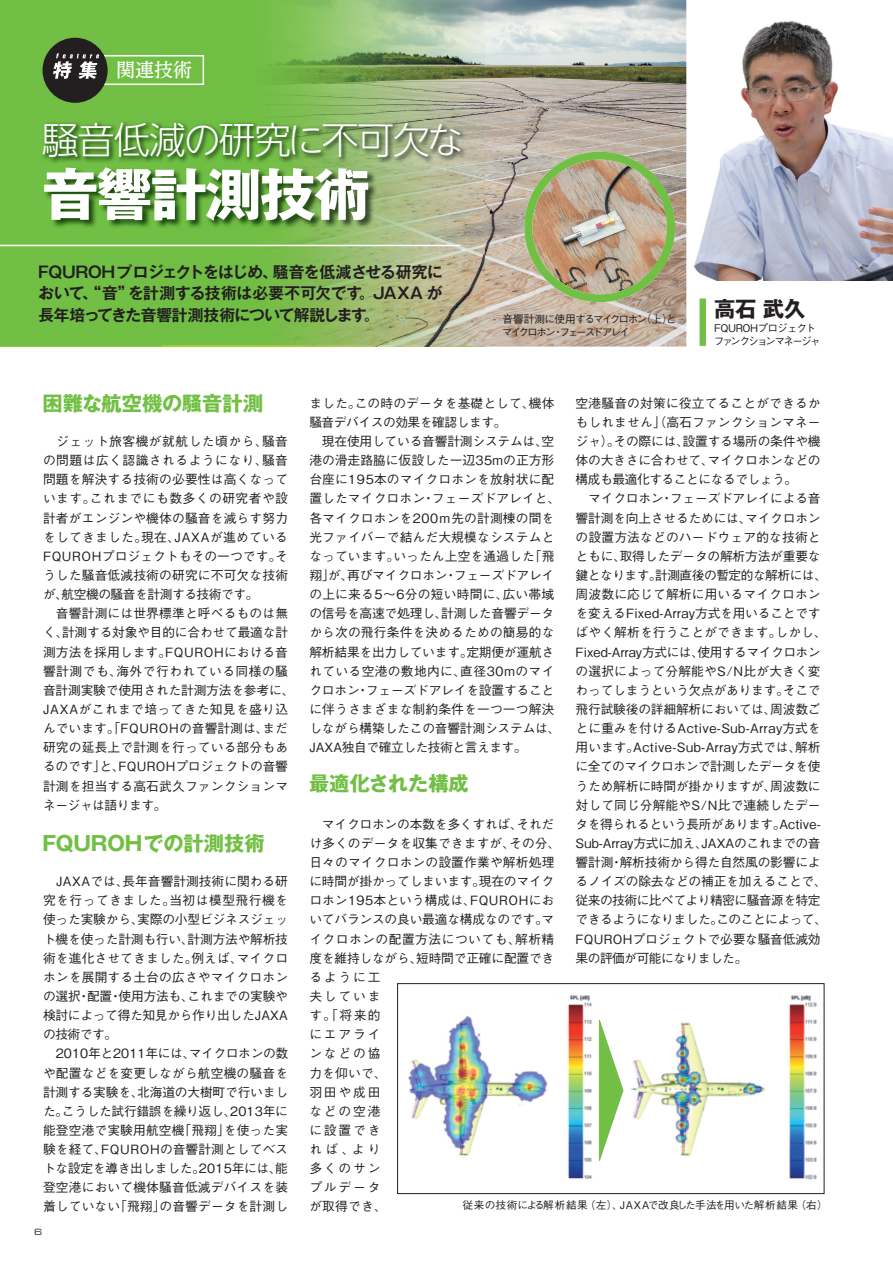
<style>
.page{position:relative;width:893px;height:1263px;background:#fff}
.page>*{position:absolute;margin:0;border:0;box-sizing:border-box;transform-origin:0 0}
.t1{font:700 56.4px "Gothic MB101 Pro";letter-spacing:-.035em;color:#fff}
.t2{font:300 37.2px "UD Shin Go NT Pro";letter-spacing:-.045em;color:#fff}
.t3{font:700 21.3px "Gothic MB101 Pro";color:#231f20}
.t4{font:700 20.25px "Gothic MB101 Pro";color:#71bf44}
.t5{font:500 19.2px "UD Reimin Pro";color:#fff}
.t6{font:700 15.75px/21.3px "Gothic MB101 Pro De";letter-spacing:-.03em;color:#231f20;text-align:justify}
.t7{font:500 12.75px/19.2px "Gothic BBB Pro";letter-spacing:.005em;color:#231f20}
.t8{font:500 12.75px/19.2px "Gothic BBB Pro";letter-spacing:-.015em;color:#231f20}
.t9{font:500 10.65px "Gothic BBB Pro";letter-spacing:.02em;color:#231f20}
.t10{font:500 10.65px/13.8px "Gothic BBB Pro";letter-spacing:-.16em;color:#231f20}
.t11{font:500 10.65px/12.8px "Gothic BBB Pro";letter-spacing:-.12em;color:#231f20}
.t12{font:expanded 8.55px "Square 721 BT";color:#231f20}
</style>
<div class="page">
<div style="left:0;top:0;width:163px;height:347px;background:#71bf44"></div>
<img style="left:485px;top:0;width:156px;height:198px">
<img style="left:485px;top:198px;width:50px;height:149px">
<img style="left:535px;top:281px;width:151px;height:66px">
<img style="left:163px;top:0;width:214px;height:120px">
<img style="left:377px;top:0;width:54px;height:296px">
<img style="left:163px;top:163px;width:214px;height:133px">
<img style="left:163px;top:296px;width:268px;height:50px">
<img style="left:431px;top:0;width:54px;height:347px">
<img style="left:163px;top:346px;width:268px;height:1px">
<div style="left:75px;top:55px;width:129px;height:30px;border:2px solid #fff"></div>
<img style="left:40px;top:120px;width:426px;height:43px">
<img style="left:44px;top:167px;width:333px;height:62px">
<div style="left:43px;top:38px;width:65px;height:65px;background:#231f20;border-radius:50%"></div>
<svg style="left:53px;top:53px;width:46px;height:26px"></svg>
<hr style="left:0;top:245px;width:460px;height:1px;background:#fff">
<div style="left:700px;top:298px;width:6px;height:48px;background:#71bf44"></div>
<img style="left:524px;top:152px;width:151px;height:150px">
<img style="left:641px;top:0;width:252px;height:281px">
<img style="left:641px;top:164px;width:34px;height:117px">
<div style="left:397px;top:983px;width:427px;height:211px;border:1px solid #231f20"></div>
<img style="left:408px;top:995px;width:184px;height:184px">
<img style="left:630px;top:995px;width:187px;height:185px">
<svg style="left:599px;top:1020px;width:24px;height:141px"></svg>
<h3 class="t5" style="left:116px;top:54px;width:78px">関連技術</h3>
<h2 class="t2" style="left:42px;top:110px;width:424px">騒音低減の研究に不可欠な</h2>
<h1 class="t1" style="left:42px;top:147px;width:330px">音響計測技術</h1>
<p class="t6" style="left:38px;top:260px;width:406px">FQUROHプロジェクトをはじめ、騒音を低減させる研究において、“音”を計測する技術は必要不可欠です。JAXA が長年培ってきた音響計測技術について解説します。</p>
<p class="t10" style="left:502px;top:310px;width:176px">音響計測に使用するマイクロホン（上）とマイクロホン・フェーズドアレイ</p>
<h3 class="t3" style="left:714px;top:291px;width:93px">高石 武久</h3>
<p class="t11" style="left:714px;top:320px;width:108px">FQUROHプロジェクトファンクションマネージャ</p>
<h3 class="t4" style="left:43px;top:386px;width:222px">困難な航空機の騒音計測</h3>
<p class="t7" style="left:43px;top:430px;width:253px">　ジェット旅客機が就航した頃から、騒音の問題は広く認識されるようになり、騒音問題を解決する技術の必要性は高くなっています。これまでにも数多くの研究者や設計者がエンジンや機体の騒音を減らす努力をしてきました。現在、JAXAが進めている<br>FQUROHプロジェクトもその一つです。そうした騒音低減技術の研究に不可欠な技術が、航空機の騒音を計測する技術です。<br>　音響計測には世界標準と呼べるものは無く、計測する対象や目的に合わせて最適な計測方法を採用します。FQUROHにおける音響計測でも、海外で行われている同様の騒音計測実験で使用された計測方法を参考に、<br>JAXAがこれまで培ってきた知見を盛り込んでいます。「FQUROHの音響計測は、まだ研究の延長上で計測を行っている部分もあるのです」と、FQUROHプロジェクトの音響計測を担当する高石武久ファンクションマネージャは語ります。</p>
<h3 class="t4" style="left:43px;top:826px;width:224px">FQUROHでの計測技術</h3>
<p class="t7" style="left:43px;top:870px;width:247px">　JAXAでは、長年音響計測技術に関わる研究を行ってきました。当初は模型飛行機を使った実験から、実際の小型ビジネスジェット機を使った計測も行い、計測方法や解析技術を進化させてきました。例えば、マイクロホンを展開する土台の広さやマイクロホンの選択・配置・使用方法も、これまでの実験や検討によって得た知見から作り出したJAXAの技術です。<br>　2010年と2011年には、マイクロホンの数や配置などを変更しながら航空機の騒音を計測する実験を、北海道の大樹町で行いました。こうした試行錯誤を繰り返し、2013年に能登空港で実験用航空機「飛翔」を使った実験を経て、FQUROHの音響計測としてベストな設定を導き出しました。2015年には、能登空港において機体騒音低減デバイスを装着していない「飛翔」の音響データを計測し</p>
<p class="t12" style="left:34px;top:1227px;width:10px">6</p>
<p class="t7" style="left:309px;top:392px;width:253px">ました。この時のデータを基礎として、機体騒音デバイスの効果を確認します。<br>　現在使用している音響計測システムは、空港の滑走路脇に仮設した一辺35mの正方形台座に195本のマイクロホンを放射状に配置したマイクロホン・フェーズドアレイと、各マイクロホンを200ｍ先の計測棟の間を光ファイバーで結んだ大規模なシステムとなっています。いったん上空を通過した「飛翔」が、再びマイクロホン・フェーズドアレイの上に来る5～6分の短い時間に、広い帯域の信号を高速で処理し、計測した音響データから次の飛行条件を決めるための簡易的な解析結果を出力しています。定期便が運航されている空港の敷地内に、直径30mのマイクロホン・フェーズドアレイを設置することに伴うさまざまな制約条件を一つ一つ解決しながら構築したこの音響計測システムは、<br>JAXA独自で確立した技術と言えます。</p>
<p class="t8" style="left:576px;top:392px;width:253px">空港騒音の対策に役立てることができるかもしれません」（高石ファンクションマネージャ）。その際には、設置する場所の条件や機体の大きさに合わせて、マイクロホンなどの構成も最適化することになるでしょう。<br>　マイクロホン・フェーズドアレイによる音響計測を向上させるためには、マイクロホンの設置方法などのハードウェア的な技術とともに、取得したデータの解析方法が重要な鍵となります。計測直後の暫定的な解析には、周波数に応じて解析に用いるマイクロホンを変えるFixed-Array方式を用いることですばやく解析を行うことができます。しかし、<br>Fixed-Array方式には、使用するマイクロホンの選択によって分解能やS/N比が大きく変わってしまうという欠点があります。そこで飛行試験後の詳細解析においては、周波数ごとに重みを付けるActive-Sub-Array方式を用います。Active-Sub-Array方式では、解析に全てのマイクロホンで計測したデータを使うため解析に時間が掛かりますが、周波数に対して同じ分解能やS/N比で連続したデータを得られるという長所があります。Active-<br>Sub-Array方式に加え、JAXAのこれまでの音響計測・解析技術から得た自然風の影響によるノイズの除去などの補正を加えることで、従来の技術に比べてより精密に騒音源を特定できるようになりました。このことによって、<br>FQUROHプロジェクトで必要な騒音低減効果の評価が可能になりました。</p>
<h3 class="t4" style="left:309px;top:767px;width:161px">最適化された構成</h3>
<p class="t7" style="left:309px;top:813px;width:253px">　マイクロホンの本数を多くすれば、それだけ多くのデータを収集できますが、その分、日々のマイクロホンの設置作業や解析処理に時間が掛かってしまいます。現在のマイクロホン195本という構成は、FQUROHにおいてバランスの良い最適な構成なのです。マイクロホンの配置方法についても、解析精度を維持しながら、短時間で正確に配置できるように工<br>夫していま<br>す。「将来的<br>にエアライ<br>ンなどの協<br>力を仰いで、<br>羽田や成田<br>などの空港<br>に設置でき<br>れば、より<br>多くのサン<br>プルデータ<br>が取得でき、</p>
<p class="t9" style="left:462px;top:1197px;width:367px">従来の技術による解析結果（左）、JAXAで改良した手法を用いた解析結果（右）</p>
</div>
